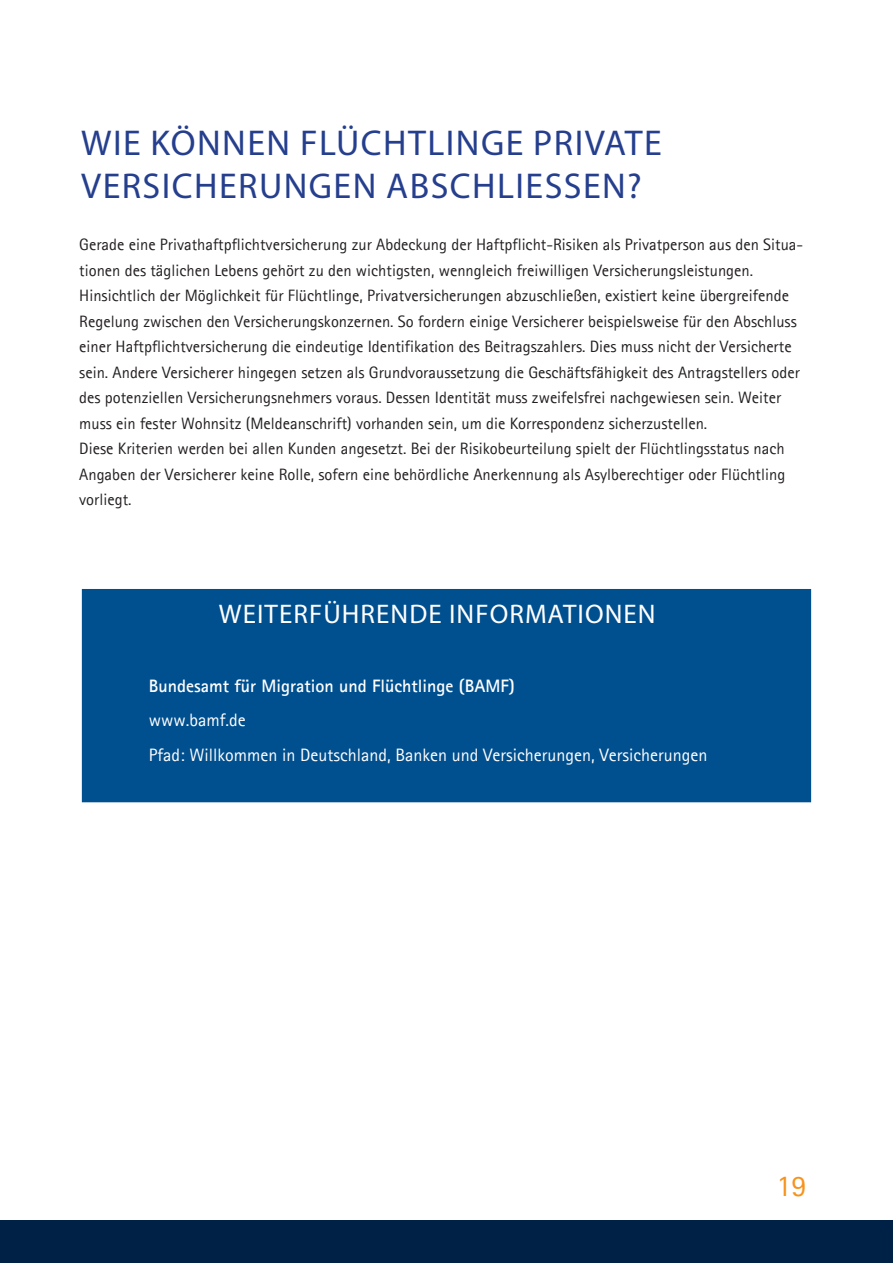
<style>
.page{position:relative;width:893px;height:1263px;background:#fff}
.page>*{position:absolute;margin:0;border:0;box-sizing:border-box;transform-origin:0 0}
.t1{font:36px/43.2px "Myriad Pro";letter-spacing:.04em;color:#253f8e}
.t2{font:30px "Agfa Rotis Sans Serif";color:#f7931d}
.t3{font:27px "Myriad Pro";letter-spacing:.04em;color:#fff}
.t4{font:18px "Agfa Rotis Sans Serif";color:#fff}
.t5{font:700 18px "Agfa Rotis Sans Serif";color:#fff}
.t6{font:16.5px/25.5px "Agfa Rotis Sans Serif";color:#231f20}
</style>
<div class="page">
<div style="left:0;top:1220px;width:893px;height:43px;background:#002146"></div>
<div style="left:82px;top:589px;width:729px;height:213px;background:#004f8f"></div>
<p class="t1" style="left:81px;top:120px;width:582px">WIE KÖNNEN FLÜCHTLINGE PRIVATE<br>VERSICHERUNGEN ABSCHLIESSEN?</p>
<p class="t6" style="left:79px;top:232px;width:725px">Gerade eine Privathaftpflichtversicherung zur Abdeckung der Haftpflicht-Risiken als Privatperson aus den Situa&shy;tionen des täglichen Lebens gehört zu den wichtigsten, wenngleich freiwilligen Versicherungsleistungen.</p>
<p class="t6" style="left:79px;top:283px;width:722px">Hinsichtlich der Möglichkeit für Flüchtlinge, Privatversicherungen abzuschließen, existiert keine übergreifende Regelung zwischen den Versicherungskonzernen. So fordern einige Versicherer beispielsweise für den Abschluss einer Haftpflichtversicherung die eindeutige Identifikation des Beitragszahlers. Dies muss nicht der Versicherte sein. Andere Versicherer hingegen setzen als Grundvoraussetzung die Geschäftsfähigkeit des Antragstellers oder des potenziellen Versicherungsnehmers voraus. Dessen Identität muss zweifelsfrei nachgewiesen sein. Weiter</p>
<p class="t6" style="left:79px;top:410px;width:707px">muss ein fester Wohnsitz (Meldeanschrift) vorhanden sein, um die Korrespondenz sicherzustellen.<br>Diese Kriterien werden bei allen Kunden angesetzt. Bei der Risikobeurteilung spielt der Flüchtlingsstatus nach Angaben der Versicherer keine Rolle, sofern eine behördliche Anerkennung als Asylberechtiger oder Flüchtling vorliegt.</p>
<p class="t3" style="left:219px;top:597px;width:438px">WEITERFÜHRENDE INFORMATIONEN</p>
<p class="t5" style="left:149px;top:674px;width:367px">Bundesamt für Migration und Flüchtlinge (BAMF)</p>
<p class="t4" style="left:149px;top:709px;width:98px">www.bamf.de</p>
<p class="t4" style="left:149px;top:744px;width:560px">Pfad: Willkommen in Deutschland, Banken und Versicherungen, Versicherungen</p>
<p class="t2" style="left:776px;top:1168px;width:31px">19</p>
</div>
